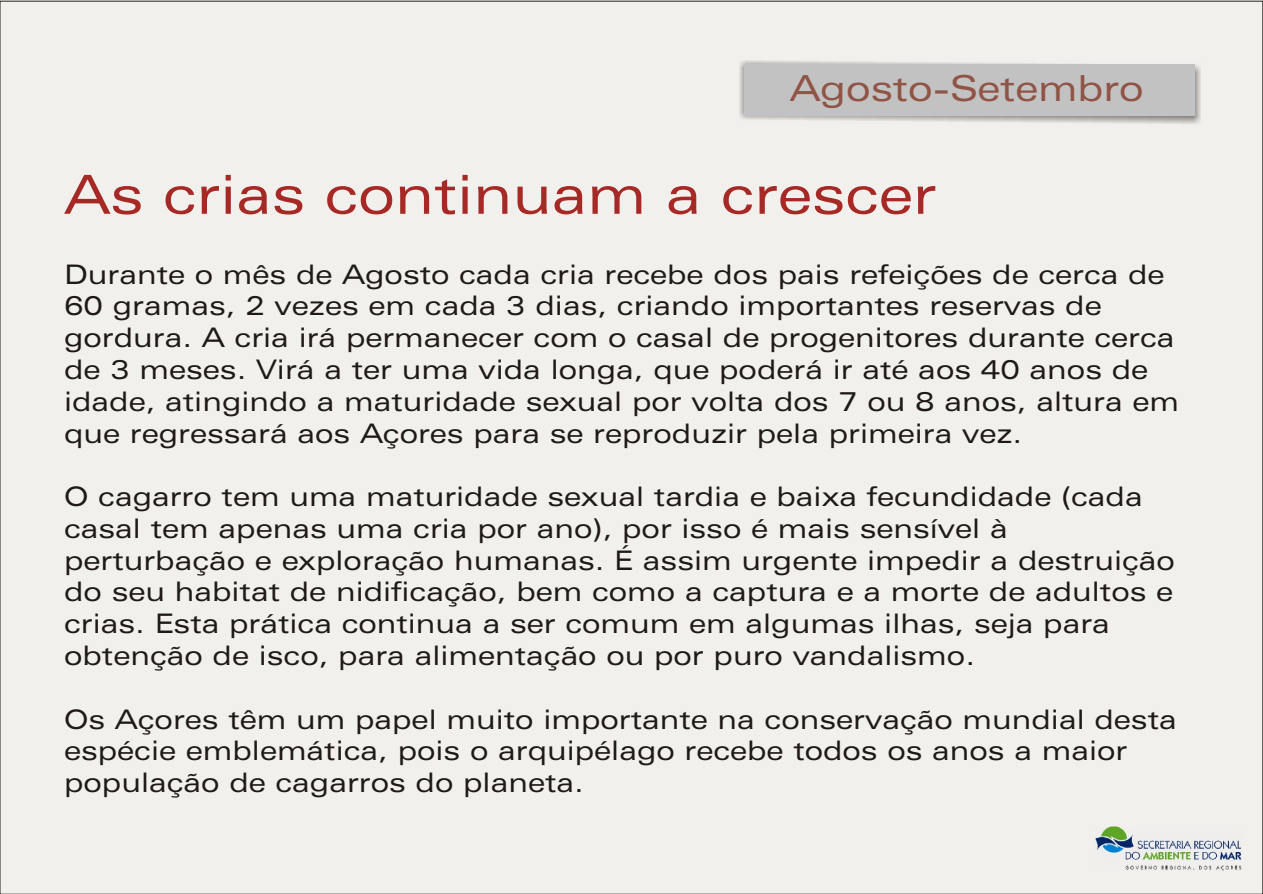
<style>
.page{position:relative;width:1263px;height:894px;background:#fff}
.page>*{position:absolute;margin:0;border:0;box-sizing:border-box;transform-origin:0 0}
.t1{font:54px "Zurich Ex BT";color:#a62926}
.t2{font:36px "Zurich Ex BT";color:#8f5445}
.t3{font:27px/31.8px "Zurich Ex BT";color:#1f1a17}
</style>
<div class="page">
<div style="left:0;top:1px;width:1263px;height:893px;background:#f2f0ed"></div>
<img style="left:740px;top:60px;width:461px;height:64px">
<div style="left:744px;top:64px;width:450px;height:52px;background:#c2c2c2"></div>
<img style="left:1096px;top:826px;width:146px;height:45px">
<h2 class="t2" style="left:790px;top:73px;width:356px">Agosto-Setembro</h2>
<h1 class="t1" style="left:64px;top:173px;width:874px">As crias continuam a crescer</h1>
<p class="t3" style="left:64px;top:261px;width:1117px">Durante o mês de Agosto cada cria recebe dos pais refeições de cerca de 60 gramas, 2 vezes em cada 3 dias, criando importantes reservas de gordura. A cria irá permanecer com o casal de progenitores durante cerca de 3 meses. Virá a ter uma vida longa, que poderá ir até aos 40 anos de idade, atingindo a maturidade sexual por volta dos 7 ou 8 anos, altura em que regressará aos Açores para se reproduzir pela primeira vez.</p>
<p class="t3" style="left:64px;top:483px;width:1112px">O cagarro tem uma maturidade sexual tardia e baixa fecundidade (cada casal tem apenas uma cria por ano), por isso é mais sensível à perturbação e exploração humanas. É assim urgente impedir a destruição do seu habitat de nidificação, bem como a captura e a morte de adultos e crias. Esta prática continua a ser comum em algumas ilhas, seja para obtenção de isco, para alimentação ou por puro vandalismo.</p>
<p class="t3" style="left:64px;top:706px;width:1114px">Os Açores têm um papel muito importante na conservação mundial desta espécie emblemática, pois o arquipélago recebe todos os anos a maior população de cagarros do planeta.</p>
</div>
